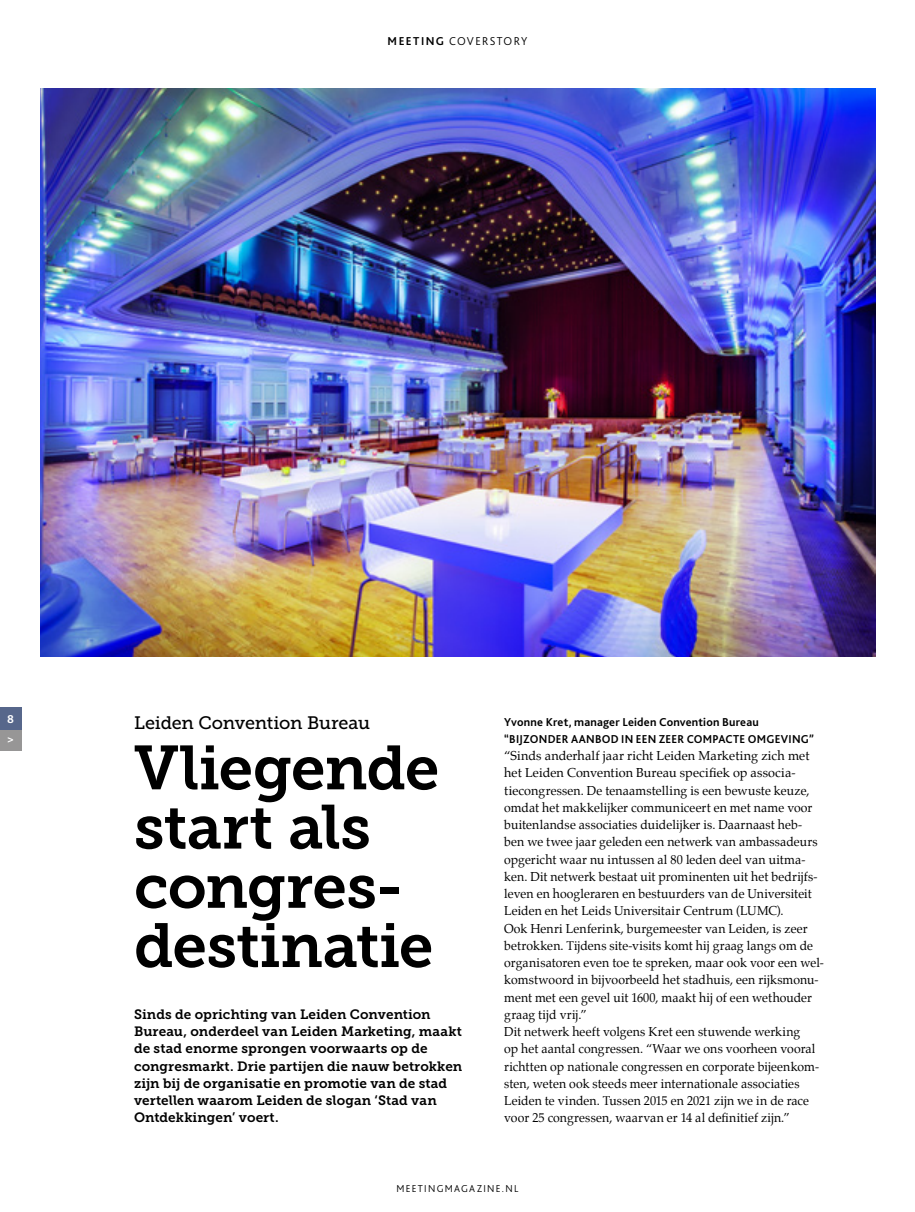
<style>
.page{position:relative;width:915px;height:1212px;background:#fff}
.page>*{position:absolute;margin:0;border:0;box-sizing:border-box;transform-origin:0 0}
.t1{font:61.95px/59.2px "Museo Slab 700";letter-spacing:-.015em;color:#000}
.t2{font:18px "Museo Slab 500";letter-spacing:-.01em;color:#000}
.t3{font:13.5px/17.2px "Museo Slab 700";letter-spacing:.005em;color:#000}
.t4{font:12.75px/17.2px "Palatino";letter-spacing:.01em;color:#000}
.t5{font:700 12px/17.2px "Bliss 2";letter-spacing:.02em;color:#000}
.t6{font:300 12px "Bliss 2";letter-spacing:.105em;color:#000}
.t7{font:700 12px/20.7px "Bliss 2";color:#fff}
.t8{font:300 10.5px "Bliss 2";letter-spacing:.125em;color:#000}
.s1{font-weight:700}
</style>
<div class="page">
<img style="left:41px;top:88px;width:833px;height:568px">
<div style="left:0;top:728px;width:21px;height:22px;background:#979696"></div>
<div style="left:0;top:707px;width:21px;height:22px;background:#57678b"></div>
<p class="t6" style="left:387px;top:33px;width:141px"><span class="s1">MEETING</span> COVERSTORY</p>
<p class="t7" style="left:7px;top:708px;width:8px">8 &gt;</p>
<h2 class="t2" style="left:134px;top:713px;width:237px">Leiden Convention Bureau</h2>
<h1 class="t1" style="left:134px;top:739px;width:307px">Vliegende start als congres&shy;destinatie</h1>
<p class="t3" style="left:134px;top:1006px;width:330px">Sinds de oprichting van Leiden Convention Bureau, onderdeel van Leiden Marketing, maakt de stad enorme sprongen voorwaarts op de congresmarkt. Drie partijen die nauw betrokken zijn bij de organisatie en promotie van de stad vertellen waarom Leiden de slogan ‘Stad van Ontdekkingen’ voert.</p>
<p class="t5" style="left:504px;top:713px;width:311px">Yvonne Kret, manager Leiden Convention Bureau “BIJZONDER AANBOD IN EEN ZEER COMPACTE OMGEVING”</p>
<p class="t4" style="left:504px;top:747px;width:321px">“Sinds anderhalf jaar richt Leiden Marketing zich met het Leiden Convention Bureau specifiek op associa&shy;tiecongressen. De tenaamstelling is een bewuste keuze, omdat het makkelijker communiceert en met name voor buitenlandse associaties duidelijker is. Daarnaast heb&shy;ben we twee jaar geleden een netwerk van ambassadeurs opgericht waar nu intussen al 80 leden deel van uitma&shy;ken. Dit netwerk bestaat uit prominenten uit het bedrijfs&shy;leven en hoogleraren en bestuurders van de Universiteit Leiden en het Leids Universitair Centrum (LUMC).<br>Ook Henri Lenferink, burgemeester van Leiden, is zeer betrokken. Tijdens site-visits komt hij graag langs om de organisatoren even toe te spreken, maar ook voor een wel&shy;komstwoord in bijvoorbeeld het stadhuis, een rijksmonu&shy;ment met een gevel uit 1600, maakt hij of een wethouder graag tijd vrij.”<br>Dit netwerk heeft volgens Kret een stuwende werking<br>op het aantal congressen. “Waar we ons voorheen vooral richtten op nationale congressen en corporate bijeenkom&shy;sten, weten ook steeds meer internationale associaties Leiden te vinden. Tussen 2015 en 2021 zijn we in de race voor 25 congressen, waarvan er 14 al definitief zijn.”</p>
<p class="t8" style="left:396px;top:1182px;width:123px">MEETINGMAGAZINE.NL</p>
</div>
